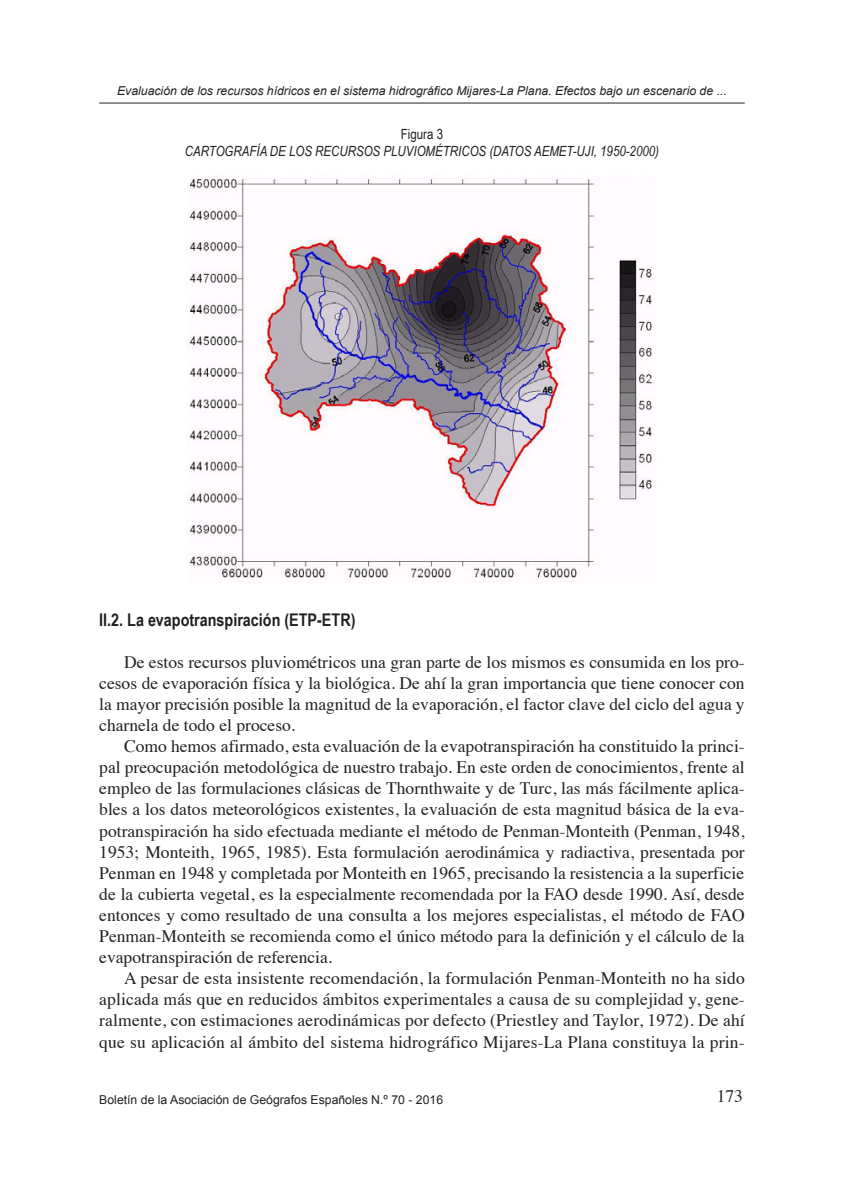
<style>
.page{position:relative;width:844px;height:1191px;background:#fff}
.page>*{position:absolute;margin:0;border:0;box-sizing:border-box;transform-origin:0 0}
.CUERPO_TEXTO{font:17.5px/21px "Times";color:#231f20;text-align:justify}
.LADILLO_2{font:700 17.5px "Arial Narrow";color:#231f20}
.TITULO_TABLA{font:italic 14px "Arial Narrow";color:#231f20}
.TITULO_TABLA-2{font:14px "Arial Narrow";color:#231f20}
.t1{font:13.3px/15.4px "Times New Roman";color:#000}
.t2{font:italic 12.25px "Arial";color:#231f20}
.t3{font:12.25px "Arial";color:#231f20}
.t4{font:8.75px "Times New Roman";color:#000}
.s1{color:#c00000}
</style>
<div class="page">
<hr style="left:99px;top:103px;width:645px;height:1px;background:#231f20">
<img style="left:188px;top:178px;width:464px;height:400px">
<p class="t1" style="left:155px;top:83px;width:534px">Ha sido totalizada mediante los valores de la precipitación media anual correspondientes a los <span class="s1">31</span></p>
<p class="t2" style="left:117px;top:83px;width:611px">Evaluación de los recursos hídricos en el sistema hidrográfico Mijares-La Plana. Efectos bajo un escenario de ...</p>
<p class="TITULO_TABLA-2" style="left:401px;top:124px;width:44px">Figura 3</p>
<p class="TITULO_TABLA" style="left:185px;top:141px;width:475px">CARTOGRAFÍA DE LOS RECURSOS PLUVIOMÉTRICOS (DATOS AEMET-UJI, 1950-2000)</p>
<p class="t1" style="left:399px;top:144px;width:46px">Figura 3</p>
<p class="LADILLO_2" style="left:99px;top:606px;width:257px">II.2. La evapotranspiración (ETP-ETR)</p>
<p class="CUERPO_TEXTO" style="left:99px;top:650px;width:646px;text-indent:25px">De estos recursos pluviométricos una gran parte de los mismos es consumida en los pro&shy;cesos de evaporación física y la biológica. De ahí la gran importancia que tiene conocer con la mayor precisión posible la magnitud de la evaporación, el factor clave del ciclo del agua y charnela de todo el proceso.</p>
<p class="CUERPO_TEXTO" style="left:99px;top:734px;width:646px;text-indent:25px">Como hemos afirmado, esta evaluación de la evapotranspiración ha constituido la princi&shy;pal preocupación metodológica de nuestro trabajo. En este orden de conocimientos, frente al empleo de las formulaciones clásicas de Thornthwaite y de Turc, las más fácilmente aplica&shy;bles a los datos meteorológicos existentes, la evaluación de esta magnitud básica de la eva&shy;potranspiración ha sido efectuada mediante el método de Penman-Monteith (Penman, 1948, 1953; Monteith, 1965, 1985). Esta formulación aerodinámica y radiactiva, presentada por Penman en 1948 y completada por Monteith en 1965, precisando la resistencia a la superficie de la cubierta vegetal, es la especialmente recomendada por la FAO desde 1990. Así, desde entonces y como resultado de una consulta a los mejores especialistas, el método de FAO Penman-Monteith se recomienda como el único método para la definición y el cálculo de la evapotranspiración de referencia.</p>
<p class="CUERPO_TEXTO" style="left:99px;top:966px;width:646px;text-indent:25px">A pesar de esta insistente recomendación, la formulación Penman-Monteith no ha sido aplicada más que en reducidos ámbitos experimentales a causa de su complejidad y, gene&shy;ralmente, con estimaciones aerodinámicas por defecto (Priestley and Taylor, 1972). De ahí que su aplicación al ámbito del sistema hidrográfico Mijares-La Plana constituya la prin-</p>
<p class="t1" style="left:155px;top:659px;width:534px">macizo de Penyagolosa, las precipitaciones registradas en Alcalá de la Selva, también a 1.250 metros de altitud, son tan sólo de 554 mm. Unas precipitaciones que igualmente se mantienen entre</p>
<p class="t1" style="left:155px;top:735px;width:32px">oeste.</p>
<p class="t1" style="left:155px;top:765px;width:369px">Mijares-La Plana. Estas precipitaciones medias, sobre los 4.846 Km</p>
<p class="t4" style="left:523px;top:763px;width:6px">2</p>
<p class="t1" style="left:531px;top:765px;width:158px">del sistema, determinan unos</p>
<p class="t1" style="left:155px;top:781px;width:201px">recursos pluviométricos de 2.755 Hm</p>
<p class="t4" style="left:354px;top:778px;width:6px">3</p>
<p class="t1" style="left:361px;top:781px;width:45px">anuales.</p>
<p class="t3" style="left:99px;top:1091px;width:345px">Boletín de la Asociación de Geógrafos Españoles N.º 70 - 2016</p>
<p class="CUERPO_TEXTO" style="left:716px;top:1084px;width:28px">173</p>
</div>
